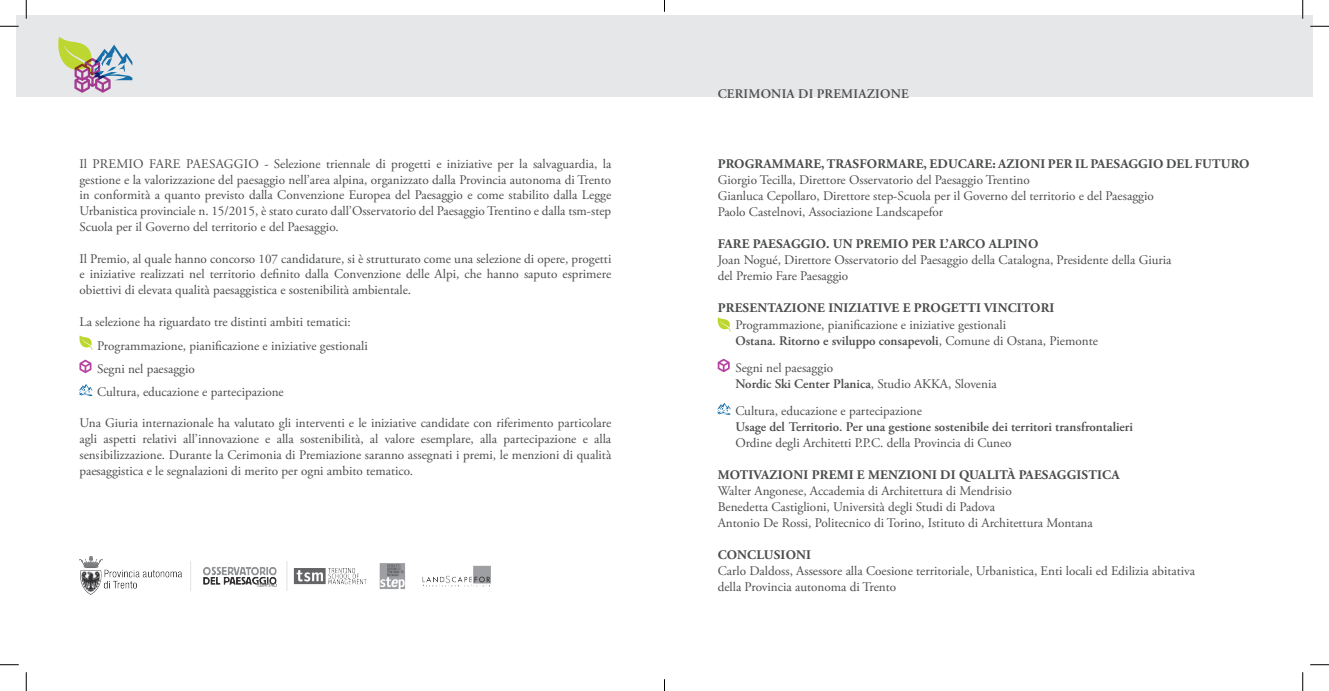
<style>
.page{position:relative;width:1329px;height:691px;background:#fff}
.page>*{position:absolute;margin:0;border:0;box-sizing:border-box;transform-origin:0 0}
.List_Paragraph{font:13.12px/15.8px "Adobe Garamond Pro";color:#4b4c4d;text-align:justify}
.t1{font:700 13.12px "Adobe Garamond Pro";letter-spacing:.015em;color:#4b4c4d}
.t2{font:600 13.12px "Adobe Garamond Pro";color:#4b4c4d}
.s1{font-weight:400}
</style>
<div class="page">
<svg style="left:79px;top:335px;width:13px;height:15px"></svg>
<svg style="left:79px;top:359px;width:12px;height:14px"></svg>
<svg style="left:79px;top:384px;width:13px;height:12px"></svg>
<svg style="left:717px;top:317px;width:13px;height:14px"></svg>
<svg style="left:717px;top:358px;width:12px;height:14px"></svg>
<svg style="left:717px;top:403px;width:13px;height:11px"></svg>
<div style="left:16px;top:16px;width:648px;height:81px;background:#e6e7e9"></div>
<svg style="left:58px;top:37px;width:74px;height:56px"></svg>
<div style="left:664px;top:16px;width:648px;height:81px;background:#e6e7e9"></div>
<img style="left:79px;top:556px;width:412px;height:38px">
<svg style="left:0;top:25px;width:19px;height:2px"></svg>
<svg style="left:1310px;top:25px;width:18px;height:2px"></svg>
<svg style="left:0;top:664px;width:19px;height:1px"></svg>
<svg style="left:1310px;top:664px;width:18px;height:1px"></svg>
<svg style="left:25px;top:0;width:2px;height:19px"></svg>
<svg style="left:25px;top:672px;width:2px;height:18px"></svg>
<svg style="left:1301px;top:0;width:2px;height:19px"></svg>
<svg style="left:1302px;top:672px;width:1px;height:18px"></svg>
<p class="List_Paragraph" style="left:79px;top:156px;width:533px">Il PREMIO FARE PAESAGGIO - Selezione triennale di progetti e iniziative per la salvaguardia, la gestione e la valorizzazione del paesaggio nell’area alpina, organizzato dalla Provincia autonoma di Trento in conformità a quanto previsto dalla Convenzione Europea del Paesaggio e come stabilito dalla Legge Urbanistica provinciale n. 15/2015, è stato curato dall’Osservatorio del Paesaggio Trentino e dalla tsm-step Scuola per il Governo del territorio e del Paesaggio.</p>
<p class="List_Paragraph" style="left:79px;top:251px;width:533px">Il Premio, al quale hanno concorso 107 candidature, si è strutturato come una selezione di opere, progetti e iniziative realizzati nel territorio definito dalla Convenzione delle Alpi, che hanno saputo esprimere obiettivi di elevata qualità paesaggistica e sostenibilità ambientale.</p>
<p class="List_Paragraph" style="left:79px;top:314px;width:273px">La selezione ha riguardato tre distinti ambiti tematici:</p>
<p class="List_Paragraph" style="left:97px;top:338px;width:272px">Programmazione, pianificazione e iniziative gestionali</p>
<p class="List_Paragraph" style="left:97px;top:361px;width:99px">Segni nel paesaggio</p>
<p class="List_Paragraph" style="left:97px;top:384px;width:188px">Cultura, educazione e partecipazione</p>
<p class="List_Paragraph" style="left:79px;top:415px;width:533px">Una Giuria internazionale ha valutato gli interventi e le iniziative candidate con riferimento particolare agli aspetti relativi all’innovazione e alla sostenibilità, al valore esemplare, alla partecipazione e alla sensibilizzazione. Durante la Cerimonia di Premiazione saranno assegnati i premi, le menzioni di qualità paesaggistica e le segnalazioni di merito per ogni ambito tematico.</p>
<p class="t2" style="left:717px;top:86px;width:192px">CERIMONIA DI PREMIAZIONE</p>
<p class="t1" style="left:717px;top:156px;width:533px">PROGRAMMARE, TRASFORMARE, EDUCARE: AZIONI PER IL PAESAGGIO DEL FUTURO</p>
<p class="List_Paragraph" style="left:717px;top:172px;width:313px">Giorgio Tecilla, Direttore Osservatorio del Paesaggio Trentino</p>
<p class="List_Paragraph" style="left:717px;top:188px;width:437px">Gianluca Cepollaro, Direttore step-Scuola per il Governo del territorio e del Paesaggio</p>
<p class="List_Paragraph" style="left:717px;top:204px;width:227px">Paolo Castelnovi, Associazione Landscapefor</p>
<p class="t1" style="left:717px;top:236px;width:322px">FARE PAESAGGIO. UN PREMIO PER L’ARCO ALPINO</p>
<p class="List_Paragraph" style="left:717px;top:252px;width:455px">Joan Nogué, Direttore Osservatorio del Paesaggio della Catalogna, Presidente della Giuria</p>
<p class="List_Paragraph" style="left:717px;top:268px;width:132px">del Premio Fare Paesaggio</p>
<p class="t1" style="left:717px;top:300px;width:338px">PRESENTAZIONE INIZIATIVE E PROGETTI VINCITORI</p>
<p class="List_Paragraph" style="left:735px;top:317px;width:272px">Programmazione, pianificazione e iniziative gestionali</p>
<p class="t2" style="left:735px;top:333px;width:364px">Ostana. Ritorno e sviluppo consapevoli<span class="s1">, Comune di Ostana, Piemonte</span></p>
<p class="List_Paragraph" style="left:735px;top:360px;width:99px">Segni nel paesaggio</p>
<p class="t2" style="left:735px;top:376px;width:263px">Nordic Ski Center Planica<span class="s1">, Studio AKKA, Slovenia</span></p>
<p class="List_Paragraph" style="left:735px;top:403px;width:188px">Cultura, educazione e partecipazione</p>
<p class="t2" style="left:735px;top:419px;width:399px">Usage del Territorio. Per una gestione sostenibile dei territori transfrontalieri</p>
<p class="List_Paragraph" style="left:735px;top:435px;width:278px">Ordine degli Architetti P.P.C. della Provincia di Cuneo</p>
<p class="t1" style="left:717px;top:466px;width:403px">MOTIVAZIONI PREMI E MENZIONI DI QUALITÀ PAESAGGISTICA</p>
<p class="List_Paragraph" style="left:717px;top:483px;width:295px">Walter Angonese, Accademia di Architettura di Mendrisio</p>
<p class="List_Paragraph" style="left:717px;top:499px;width:279px">Benedetta Castiglioni, Università degli Studi di Padova</p>
<p class="List_Paragraph" style="left:717px;top:515px;width:376px">Antonio De Rossi, Politecnico di Torino, Istituto di Architettura Montana</p>
<p class="t1" style="left:717px;top:546px;width:95px">CONCLUSIONI</p>
<p class="List_Paragraph" style="left:717px;top:562px;width:479px">Carlo Daldoss, Assessore alla Coesione territoriale, Urbanistica, Enti locali ed Edilizia abitativa</p>
<p class="List_Paragraph" style="left:717px;top:578px;width:180px">della Provincia autonoma di Trento</p>
</div>
